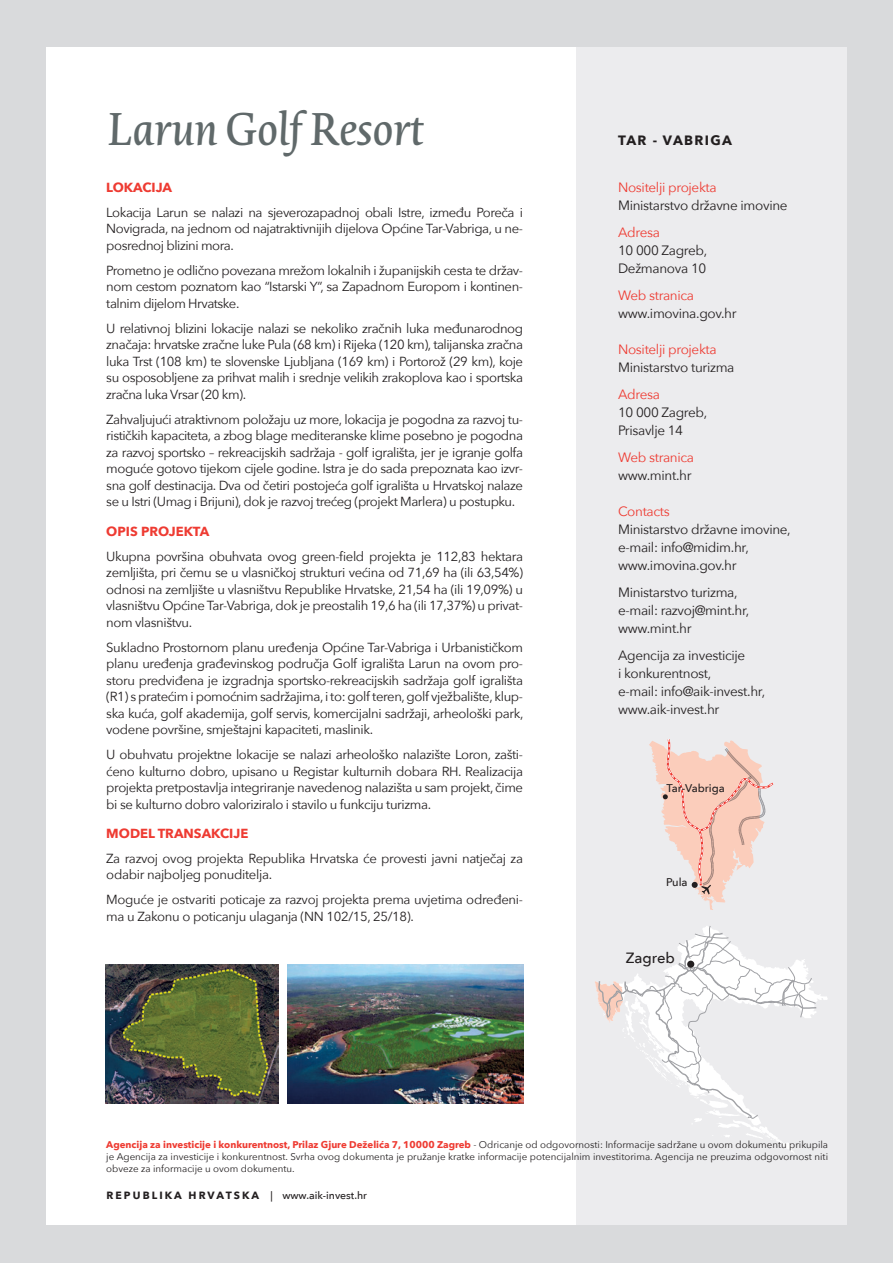
<style>
.page{position:relative;width:893px;height:1263px;background:#d9dadc}
.page>*{position:absolute;margin:0;border:0;box-sizing:border-box;transform-origin:0 0}
.Naslov_projekta{font:italic 45px "Novel Pro";letter-spacing:-.02em;color:#60696a}
.t1{font:500 14.85px "Avenir Next";color:#231f20}
.Info_body{font:13.5px/18px "Avenir Next";letter-spacing:-.025em;color:#231f20}
.Info_body_RED{font:13.5px "Avenir Next";letter-spacing:-.025em;color:#ee3b32}
.Naselje{font:700 13.5px "Avenir Next";letter-spacing:.1em;color:#231f20}
.Body{font:13.2px/16.5px "Avenir Next";letter-spacing:-.03em;color:#231f20;text-align:justify}
.Podnaslov_RED{font:700 13.2px "Avenir Next";color:#ee3b32}
.t2{font:500 11.1px "Avenir Next";color:#231f20}
.t3{font:500 10.5px "Avenir Next";color:#231f20}
.t4{font:9.75px/11.7px "Avenir Next";color:#231f20;text-align:justify}
.s1{font-weight:700;color:#ee3b32}
.s2{font-weight:700}
</style>
<div class="page">
<div style="left:47px;top:47px;width:529px;height:1178px;background:#fff"></div>
<div style="left:576px;top:47px;width:270px;height:1178px;background:#ececee"></div>
<svg style="left:595px;top:926px;width:223px;height:228px"></svg>
<div style="left:687px;top:961px;width:7px;height:7px;background:#231f20;border-radius:50%"></div>
<svg style="left:649px;top:739px;width:124px;height:171px"></svg>
<img style="left:106px;top:964px;width:173px;height:139px">
<img style="left:287px;top:964px;width:236px;height:139px">
<p class="Naslov_projekta" style="left:106px;top:95px;width:319px">Larun Golf Resort</p>
<p class="Podnaslov_RED" style="left:106px;top:176px;width:67px">LOKACIJA</p>
<p class="Body" style="left:106px;top:203px;width:418px">Lokacija Larun se nalazi na sjeverozapadnoj obali Istre, između Poreča i Novigrada, na jednom od najatraktivnijih dijelova Općine Tar-Vabriga, u ne&shy;posrednoj blizini mora.</p>
<p class="Body" style="left:106px;top:261px;width:418px">Prometno je odlično povezana mrežom lokalnih i županijskih cesta te držav&shy;nom cestom poznatom kao “Istarski Y”, sa Zapadnom Europom i kontinen&shy;talnim dijelom Hrvatske.</p>
<p class="Body" style="left:106px;top:319px;width:418px">U relativnoj blizini lokacije nalazi se nekoliko zračnih luka međunarodnog značaja: hrvatske zračne luke Pula (68 km) i Rijeka (120 km), talijanska zračna luka Trst (108 km) te slovenske Ljubljana (169 km) i Portorož (29 km), koje su osposobljene za prihvat malih i srednje velikih zrakoplova kao i sportska zračna luka Vrsar (20 km).</p>
<p class="Body" style="left:106px;top:410px;width:418px">Zahvaljujući atraktivnom položaju uz more, lokacija je pogodna za razvoj tu&shy;rističkih kapaciteta, a zbog blage mediteranske klime posebno je pogodna za razvoj sportsko – rekreacijskih sadržaja - golf igrališta, jer je igranje golfa moguće gotovo tijekom cijele godine. Istra je do sada prepoznata kao izvr&shy;sna golf destinacija. Dva od četiri postojeća golf igrališta u Hrvatskoj nalaze se u Istri (Umag i Brijuni), dok je razvoj trećeg (projekt Marlera) u postupku.</p>
<p class="Podnaslov_RED" style="left:106px;top:519px;width:105px">OPIS PROJEKTA</p>
<p class="Body" style="left:106px;top:547px;width:418px">Ukupna površina obuhvata ovog green-field projekta je 112,83 hektara zemljišta, pri čemu se u vlasničkoj strukturi većina od 71,69 ha (ili 63,54%) odnosi na zemljište u vlasništvu Republike Hrvatske, 21,54 ha (ili 19,09%) u vlasništvu Općine Tar-Vabriga, dok je preostalih 19,6 ha (ili 17,37%) u privat&shy;nom vlasništvu.</p>
<p class="Body" style="left:106px;top:638px;width:419px">Sukladno Prostornom planu uređenja Općine Tar-Vabriga i Urbanističkom planu uređenja građevinskog područja Golf igrališta Larun na ovom pro&shy;storu predviđena je izgradnja sportsko-rekreacijskih sadržaja golf igrališta (R1) s pratećim i pomoćnim sadržajima, i to: golf teren, golf vježbalište, klup&shy;ska kuća, golf akademija, golf servis, komercijalni sadržaji, arheološki park, vodene površine, smještajni kapaciteti, maslinik.</p>
<p class="Body" style="left:106px;top:746px;width:418px">U obuhvatu projektne lokacije se nalazi arheološko nalazište Loron, zašti&shy;ćeno kulturno dobro, upisano u Registar kulturnih dobara RH. Realizacija projekta pretpostavlja integriranje navedenog nalazišta u sam projekt, čime bi se kulturno dobro valoriziralo i stavilo u funkciju turizma.</p>
<p class="Podnaslov_RED" style="left:106px;top:822px;width:143px">MODEL TRANSAKCIJE</p>
<p class="Body" style="left:106px;top:849px;width:418px">Za razvoj ovog projekta Republika Hrvatska će provesti javni natječaj za odabir najboljeg ponuditelja.</p>
<p class="Body" style="left:106px;top:891px;width:418px">Moguće je ostvariti poticaje za razvoj projekta prema uvjetima određeni&shy;ma u Zakonu o poticanju ulaganja (NN 102/15, 25/18).</p>
<p class="Naselje" style="left:618px;top:129px;width:116px">TAR - VABRIGA</p>
<p class="Info_body_RED" style="left:618px;top:176px;width:100px">Nositelji projekta</p>
<p class="Info_body" style="left:618px;top:196px;width:171px">Ministarstvo državne imovine</p>
<p class="Info_body_RED" style="left:618px;top:221px;width:43px">Adresa</p>
<p class="Info_body" style="left:618px;top:241px;width:91px">10 000 Zagreb,</p>
<p class="Info_body" style="left:618px;top:259px;width:90px">Dežmanova 10</p>
<p class="Info_body_RED" style="left:618px;top:284px;width:77px">Web stranica</p>
<p class="Info_body" style="left:618px;top:304px;width:120px">www.imovina.gov.hr</p>
<p class="Info_body_RED" style="left:618px;top:338px;width:100px">Nositelji projekta</p>
<p class="Info_body" style="left:618px;top:358px;width:118px">Ministarstvo turizma</p>
<p class="Info_body_RED" style="left:618px;top:383px;width:43px">Adresa</p>
<p class="Info_body" style="left:618px;top:403px;width:91px">10 000 Zagreb,</p>
<p class="Info_body" style="left:618px;top:421px;width:67px">Prisavlje 14</p>
<p class="Info_body_RED" style="left:618px;top:446px;width:77px">Web stranica</p>
<p class="Info_body" style="left:618px;top:466px;width:75px">www.mint.hr</p>
<p class="Info_body_RED" style="left:618px;top:500px;width:53px">Contacts</p>
<p class="Info_body" style="left:618px;top:520px;width:174px">Ministarstvo državne imovine, e-mail: info@midim.hr,</p>
<p class="Info_body" style="left:618px;top:556px;width:120px">www.imovina.gov.hr</p>
<p class="Info_body" style="left:618px;top:583px;width:121px">Ministarstvo turizma,</p>
<p class="Info_body" style="left:618px;top:601px;width:133px">e-mail: razvoj@mint.hr,</p>
<p class="Info_body" style="left:618px;top:619px;width:75px">www.mint.hr</p>
<p class="Info_body" style="left:618px;top:646px;width:129px">Agencija za investicije i konkurentnost,</p>
<p class="Info_body" style="left:618px;top:682px;width:149px">e-mail: info@aik-invest.hr,</p>
<p class="Info_body" style="left:618px;top:700px;width:103px">www.aik-invest.hr</p>
<p class="t2" style="left:667px;top:778px;width:60px">Tar-Vabriga</p>
<p class="t2" style="left:666px;top:873px;width:23px">Pula</p>
<p class="t1" style="left:626px;top:945px;width:50px">Zagreb</p>
<p class="t4" style="left:106px;top:1138px;width:723px"><span class="s1">Agencija za investicije i konkurentnost, Prilaz Gjure Deželića 7, 10000 Zagreb</span> - Odricanje od odgovornosti: Informacije sadržane u ovom dokumentu prikupila je Agencija za investicije i konkurentnost. Svrha ovog dokumenta je pružanje kratke informacije potencijalnim investitorima. Agencija ne preuzima odgovornost niti obveze za informacije u ovom dokumentu.</p>
<p class="t3" style="left:106px;top:1186px;width:262px"><span class="s2">R E P U B L I KA H R VAT S KA</span> | www.aik-invest.hr</p>
</div>
